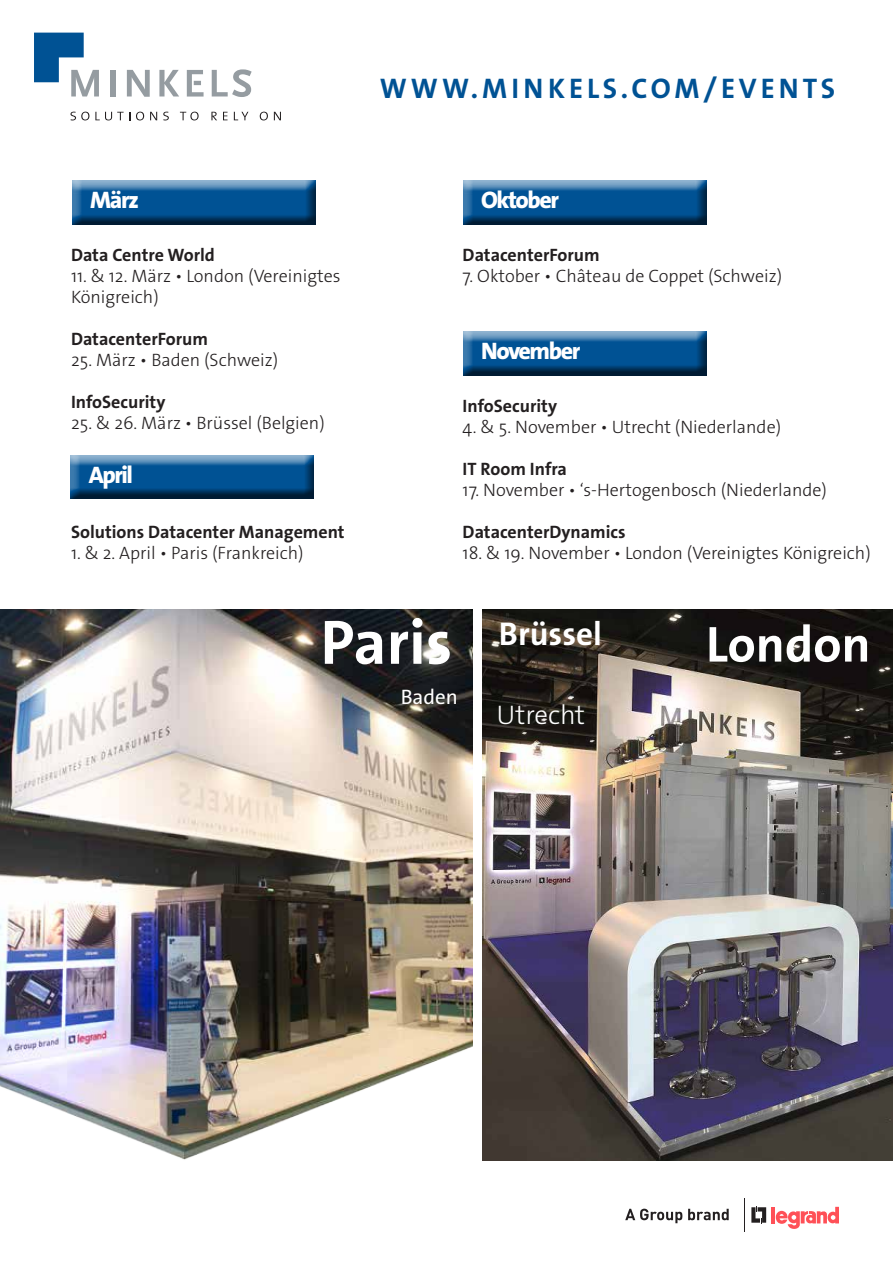
<style>
.page{position:relative;width:893px;height:1263px;background:#fff}
.page>*{position:absolute;margin:0;border:0;box-sizing:border-box;transform-origin:0 0}
.t1{font:700 51px "The Sans Os F";color:#fff}
.t2{font:700 33px "The Sans Os F";color:#fff}
.t3{font:700 28.5px "The Sans Os F";letter-spacing:.14em;color:#005294}
.t4{font:300 27px "The Sans Os F";color:#fff}
.t5{font:800 24px "The Sans Os F";letter-spacing:-.06em;color:#fff}
.t6{font:21px "The Sans Os F";color:#fff}
.t7{font:300 18px/21px "The Sans Os F";color:#231f20}
.t8{font:700 18px "The Sans Os F";color:#231f20}
.s1{font-size:63.15px}
</style>
<div class="page">
<img style="left:483px;top:609px;width:410px;height:552px">
<svg style="left:34px;top:33px;width:65px;height:63px"></svg>
<div style="left:110px;top:70px;width:5px;height:26px;background:#959ca1"></div>
<svg style="left:127px;top:70px;width:23px;height:27px"></svg>
<svg style="left:159px;top:70px;width:20px;height:26px"></svg>
<svg style="left:212px;top:69px;width:40px;height:28px"></svg>
<svg style="left:187px;top:70px;width:17px;height:27px"></svg>
<svg style="left:71px;top:112px;width:18px;height:8px"></svg>
<svg style="left:95px;top:112px;width:35px;height:8px"></svg>
<svg style="left:136px;top:112px;width:8px;height:8px"></svg>
<svg style="left:150px;top:112px;width:7px;height:8px"></svg>
<svg style="left:163px;top:112px;width:6px;height:8px"></svg>
<svg style="left:180px;top:112px;width:19px;height:8px"></svg>
<svg style="left:211px;top:112px;width:6px;height:8px"></svg>
<svg style="left:223px;top:112px;width:5px;height:8px"></svg>
<svg style="left:234px;top:112px;width:14px;height:8px"></svg>
<svg style="left:260px;top:112px;width:8px;height:8px"></svg>
<svg style="left:274px;top:112px;width:7px;height:8px"></svg>
<div style="left:70px;top:180px;width:246px;height:45px;background:#231f20;opacity:.75"></div>
<div style="left:68px;top:455px;width:246px;height:44px;background:#231f20;opacity:.75"></div>
<div style="left:461px;top:180px;width:246px;height:45px;background:#231f20;opacity:.75"></div>
<div style="left:461px;top:331px;width:246px;height:45px;background:#231f20;opacity:.75"></div>
<img style="left:0;top:609px;width:472px;height:551px">
<hr style="left:744px;top:1198px;width:1px;height:34px;background:#231f20">
<svg style="left:625px;top:1209px;width:57px;height:14px"></svg>
<svg style="left:688px;top:1209px;width:41px;height:11px"></svg>
<svg style="left:751px;top:1206px;width:15px;height:18px"></svg>
<hr style="left:771px;top:1207px;width:4px;height:16px;background:#ff5057">
<svg style="left:776px;top:1207px;width:63px;height:22px"></svg>
<h3 class="t5" style="left:90px;top:185px;width:50px">März</h3>
<p class="t8" style="left:71px;top:243px;width:145px">Data Centre World</p>
<p class="t7" style="left:71px;top:266px;width:271px">11. &amp; 12. März • London (Vereinigtes<br>Königreich)</p>
<p class="t8" style="left:71px;top:327px;width:139px">DatacenterForum</p>
<p class="t7" style="left:71px;top:350px;width:209px">25. März • Baden (Schweiz)</p>
<p class="t8" style="left:71px;top:390px;width:96px">InfoSecurity</p>
<p class="t7" style="left:71px;top:413px;width:255px">25. &amp; 26. März • Brüssel (Belgien)</p>
<h3 class="t5" style="left:89px;top:460px;width:46px">April</h3>
<p class="t8" style="left:71px;top:520px;width:275px">Solutions Datacenter Management</p>
<p class="t7" style="left:71px;top:543px;width:234px">1. &amp; 2. April • Paris (Frankreich)</p>
<h3 class="t3" style="left:380px;top:70px;width:457px">WWW.MINKELS.COM/EVENTS</h3>
<h3 class="t5" style="left:481px;top:185px;width:79px">Oktober</h3>
<p class="t8" style="left:463px;top:243px;width:139px">DatacenterForum</p>
<p class="t7" style="left:463px;top:265px;width:321px">7. Oktober • Château de Coppet (Schweiz)</p>
<h3 class="t5" style="left:481px;top:336px;width:101px">November</h3>
<p class="t8" style="left:463px;top:395px;width:96px">InfoSecurity</p>
<p class="t7" style="left:463px;top:417px;width:320px">4. &amp; 5. November • Utrecht (Niederlande)</p>
<p class="t8" style="left:463px;top:458px;width:106px">IT Room Infra</p>
<p class="t7" style="left:463px;top:480px;width:366px">17. November • ‘s-Hertogenbosch (Niederlande)</p>
<p class="t8" style="left:463px;top:521px;width:165px">DatacenterDynamics</p>
<p class="t7" style="left:463px;top:543px;width:410px">18. &amp; 19. November • London (Vereinigtes Königreich)</p>
<h2 class="t2" style="left:320px;top:613px;width:283px"><span class="s1">Paris</span> Brüssel</h2>
<p class="t6" style="left:401px;top:683px;width:59px">Baden</p>
<h3 class="t4" style="left:496px;top:697px;width:90px">Utrecht</h3>
<h1 class="t1" style="left:706px;top:612px;width:166px">London</h1>
</div>
